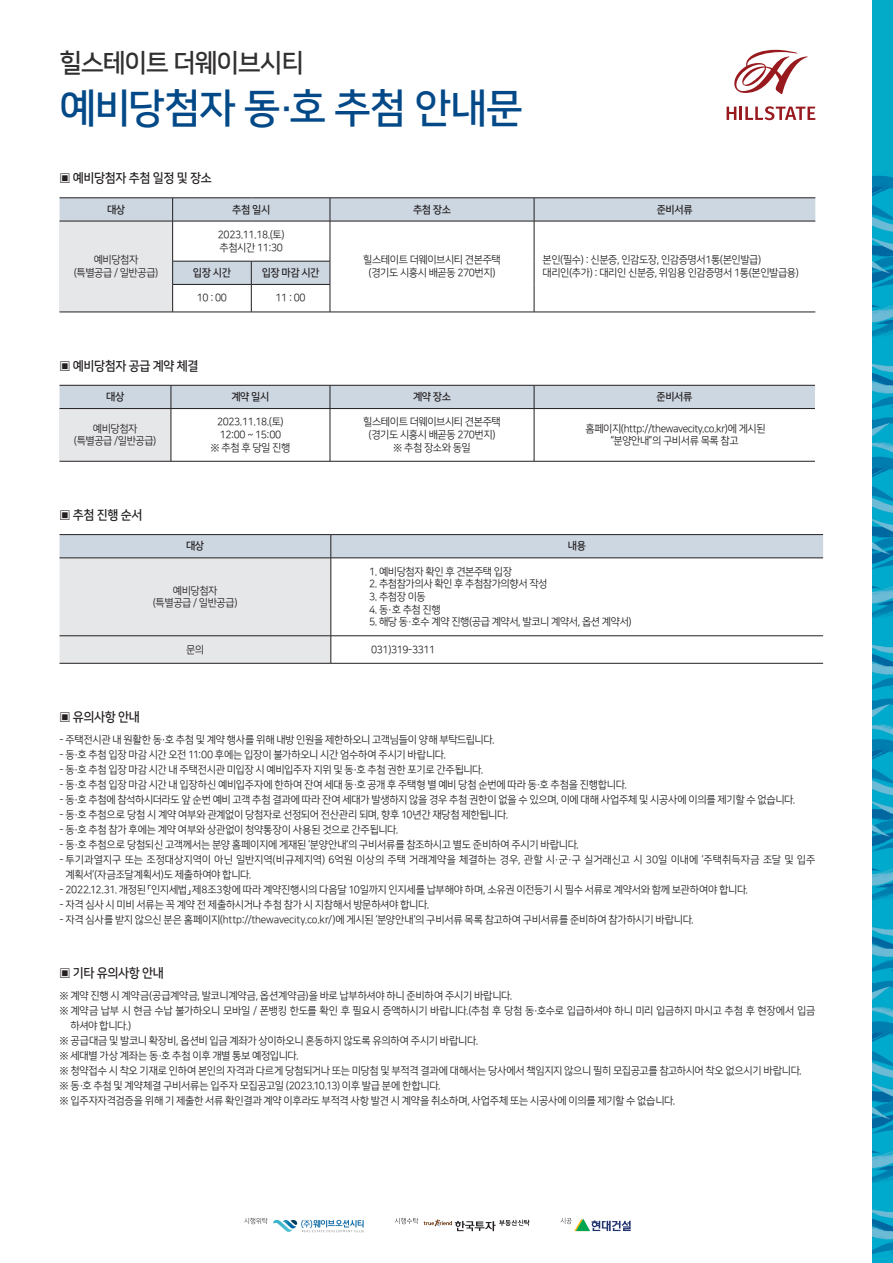
<style>
.page{position:relative;width:893px;height:1263px;background:#fff}
.page>*{position:absolute;margin:0;border:0;box-sizing:border-box;transform-origin:0 0}
.제목{font:40.35px "Nanum Square OTFB";letter-spacing:-.035em;color:#034988}
.t1{font:25.65px "Nanum Square OTFB";letter-spacing:-.04em;color:#312f30}
.소제목{font:12.75px "Nanum Square OTFB";letter-spacing:-.03em;color:#231f20;scale:.95 1}
.본문{font:10.5px/15px "Nanum Square OTFR";letter-spacing:-.025em;color:#231f20}
.표{font:10.5px "Nanum Square OTFR";letter-spacing:-.04em;color:#231f20}
.본문-2{font:10.5px/15px "Nanum Square OTFR";color:#231f20}
.표-볼드{font:10.5px "Nanum Square OTFB";letter-spacing:-.04em;color:#231f20}
.표-2{font:10.5px "Nanum Square OTFR";letter-spacing:.065em;color:#231f20}
</style>
<div class="page">
<svg style="left:727px;top:106px;width:88px;height:14px"></svg>
<svg style="left:734px;top:50px;width:74px;height:44px"></svg>
<div style="left:873px;top:0;width:20px;height:1263px;background:#03abc8"></div>
<img style="left:873px;top:175px;width:20px;height:1079px">
<svg style="left:244px;top:1218px;width:120px;height:15px"></svg>
<svg style="left:560px;top:1218px;width:71px;height:13px"></svg>
<svg style="left:395px;top:1218px;width:23px;height:6px"></svg>
<svg style="left:424px;top:1219px;width:106px;height:12px"></svg>
<svg style="left:60px;top:199px;width:755px;height:85px"></svg>
<div style="left:60px;top:221px;width:113px;height:91px;background:#e6e7e9"></div>
<svg style="left:172px;top:199px;width:1px;height:22px"></svg>
<svg style="left:330px;top:199px;width:1px;height:22px"></svg>
<svg style="left:534px;top:199px;width:1px;height:22px"></svg>
<hr style="left:172px;top:221px;width:1px;height:40px;background:#231f20">
<hr style="left:330px;top:221px;width:1px;height:40px;background:#231f20">
<hr style="left:534px;top:221px;width:1px;height:40px;background:#231f20">
<svg style="left:251px;top:262px;width:1px;height:50px"></svg>
<svg style="left:534px;top:261px;width:1px;height:51px"></svg>
<hr style="left:60px;top:312px;width:113px;height:1px;background:#231f20">
<hr style="left:173px;top:312px;width:78px;height:1px;background:#231f20">
<hr style="left:251px;top:312px;width:79px;height:1px;background:#231f20">
<hr style="left:330px;top:312px;width:204px;height:1px;background:#231f20">
<hr style="left:534px;top:312px;width:281px;height:1px;background:#231f20">
<hr style="left:60px;top:198px;width:113px;height:1px;background:#231f20">
<hr style="left:173px;top:198px;width:78px;height:1px;background:#231f20">
<hr style="left:251px;top:198px;width:79px;height:1px;background:#231f20">
<hr style="left:330px;top:198px;width:204px;height:1px;background:#231f20">
<hr style="left:534px;top:198px;width:281px;height:1px;background:#231f20">
<hr style="left:60px;top:221px;width:113px;height:1px;background:#231f20">
<hr style="left:173px;top:221px;width:78px;height:1px;background:#231f20">
<hr style="left:251px;top:221px;width:79px;height:1px;background:#231f20">
<hr style="left:330px;top:221px;width:204px;height:1px;background:#231f20">
<hr style="left:534px;top:221px;width:281px;height:1px;background:#231f20">
<hr style="left:172px;top:261px;width:79px;height:1px;background:#231f20">
<svg style="left:172px;top:261px;width:1px;height:51px"></svg>
<hr style="left:251px;top:261px;width:79px;height:1px;background:#231f20">
<svg style="left:330px;top:261px;width:1px;height:51px"></svg>
<hr style="left:172px;top:284px;width:79px;height:1px;background:#231f20">
<hr style="left:251px;top:284px;width:79px;height:1px;background:#231f20">
<div style="left:60px;top:408px;width:111px;height:53px;background:#e6e7e9"></div>
<div style="left:60px;top:386px;width:755px;height:22px;background:#cdd7e1"></div>
<hr style="left:171px;top:409px;width:1px;height:52px;background:#231f20">
<hr style="left:330px;top:409px;width:1px;height:52px;background:#231f20">
<hr style="left:534px;top:409px;width:1px;height:52px;background:#231f20">
<hr style="left:60px;top:461px;width:111px;height:1px;background:#231f20">
<hr style="left:171px;top:461px;width:159px;height:1px;background:#231f20">
<hr style="left:330px;top:461px;width:204px;height:1px;background:#231f20">
<hr style="left:534px;top:461px;width:281px;height:1px;background:#231f20">
<hr style="left:60px;top:385px;width:111px;height:1px;background:#231f20">
<hr style="left:171px;top:385px;width:159px;height:1px;background:#231f20">
<hr style="left:330px;top:385px;width:204px;height:1px;background:#231f20">
<hr style="left:534px;top:385px;width:281px;height:1px;background:#231f20">
<hr style="left:60px;top:408px;width:111px;height:1px;background:#231f20">
<hr style="left:171px;top:408px;width:159px;height:1px;background:#231f20">
<hr style="left:330px;top:408px;width:204px;height:1px;background:#231f20">
<hr style="left:534px;top:408px;width:281px;height:1px;background:#231f20">
<svg style="left:60px;top:535px;width:763px;height:128px"></svg>
<hr style="left:60px;top:663px;width:271px;height:1px;background:#231f20">
<hr style="left:331px;top:663px;width:492px;height:1px;background:#231f20">
<hr style="left:60px;top:534px;width:271px;height:1px;background:#231f20">
<hr style="left:331px;top:534px;width:492px;height:1px;background:#231f20">
<hr style="left:60px;top:558px;width:271px;height:1px;background:#231f20">
<hr style="left:331px;top:558px;width:492px;height:1px;background:#231f20">
<h2 class="t1" style="left:60px;top:50px;width:246px">힐스테이트 더웨이브시티</h2>
<p class="제목" style="left:60px;top:87px;width:465px">예비당첨자 동·호 추첨 안내문</p>
<p class="소제목" style="left:60px;top:171px;width:162px">▣ 예비당첨자 추첨 일정 및 장소</p>
<p class="표-볼드" style="left:107px;top:204px;width:20px">대상</p>
<p class="표-볼드" style="left:232px;top:204px;width:39px">추첨 일시</p>
<p class="표-볼드" style="left:413px;top:204px;width:39px">추첨 장소</p>
<p class="표-볼드" style="left:657px;top:204px;width:37px">준비서류</p>
<p class="표" style="left:94px;top:255px;width:46px">예비당첨자</p>
<p class="표" style="left:74px;top:267px;width:86px">(특별공급 / 일반공급)</p>
<p class="표" style="left:218px;top:229px;width:68px">2023.11.18.(토)</p>
<p class="표" style="left:220px;top:242px;width:65px">추첨시간 11:30</p>
<p class="표" style="left:363px;top:255px;width:139px">힐스테이트 더웨이브시티 견본주택</p>
<p class="표" style="left:369px;top:267px;width:128px">(경기도 시흥시 배곧동 270번지)</p>
<p class="표" style="left:543px;top:255px;width:220px">본인(필수) : 신분증, 인감도장, 인감증명서1통(본인발급)</p>
<p class="표-볼드" style="left:193px;top:267px;width:39px">입장 시간</p>
<p class="표-볼드" style="left:262px;top:267px;width:59px">입장 마감 시간</p>
<p class="표" style="left:543px;top:267px;width:258px">대리인(추가) : 대리인 신분증, 위임용 인감증명서 1통(본인발급용)</p>
<p class="표" style="left:197px;top:293px;width:32px">10 : 00</p>
<p class="표" style="left:276px;top:293px;width:32px">11 : 00</p>
<p class="소제목" style="left:60px;top:359px;width:148px">▣ 예비당첨자 공급 계약 체결</p>
<p class="표-볼드" style="left:106px;top:391px;width:20px">대상</p>
<p class="표-볼드" style="left:231px;top:391px;width:39px">계약 일시</p>
<p class="표-볼드" style="left:413px;top:391px;width:39px">계약 장소</p>
<p class="표-볼드" style="left:657px;top:391px;width:37px">준비서류</p>
<p class="표" style="left:93px;top:423px;width:46px">예비당첨자</p>
<p class="표" style="left:74px;top:436px;width:84px">(특별공급 /일반공급)</p>
<p class="표" style="left:363px;top:417px;width:139px">힐스테이트 더웨이브시티 견본주택</p>
<p class="표" style="left:369px;top:429px;width:128px">(경기도 시흥시 배곧동 270번지)</p>
<p class="표" style="left:393px;top:442px;width:79px">※ 추첨 장소와 동일</p>
<p class="표" style="left:217px;top:417px;width:68px">2023.11.18.(토)</p>
<p class="표" style="left:220px;top:429px;width:63px">12:00 ~ 15:00</p>
<p class="표-2" style="left:211px;top:442px;width:81px">※ 추첨후당일진행</p>
<p class="표" style="left:585px;top:423px;width:182px">홈페이지(http://thewavecity.co.kr)에 게시된</p>
<p class="표" style="left:610px;top:436px;width:130px">“분양안내”의 구비서류 목록 참고</p>
<p class="소제목" style="left:60px;top:508px;width:89px">▣ 추첨 진행 순서</p>
<p class="표-볼드" style="left:186px;top:540px;width:20px">대상</p>
<p class="표-볼드" style="left:568px;top:540px;width:20px">내용</p>
<p class="표" style="left:173px;top:585px;width:46px">예비당첨자</p>
<p class="표" style="left:153px;top:597px;width:86px">(특별공급 / 일반공급)</p>
<p class="표" style="left:369px;top:566px;width:144px">1. 예비당첨자 확인 후 견본주택 입장</p>
<p class="표" style="left:369px;top:579px;width:180px">2. 추첨참가의사 확인 후 추첨참가의향서 작성</p>
<p class="표" style="left:369px;top:591px;width:58px">3. 추첨장 이동</p>
<p class="표" style="left:369px;top:604px;width:73px">4. 동·호 추첨 진행</p>
<p class="표" style="left:369px;top:616px;width:264px">5. 해당 동·호수 계약 진행(공급 계약서, 발코니 계약서, 옵션 계약서)</p>
<p class="표" style="left:186px;top:644px;width:20px">문의</p>
<p class="표" style="left:371px;top:644px;width:66px">031)319-3311</p>
<p class="소제목" style="left:60px;top:710px;width:86px">▣ 유의사항 안내</p>
<p class="본문" style="left:60px;top:732px;width:436px">- 주택전시관 내 원활한 동·호 추첨 및 계약 행사를 위해 내방 인원을 제한하오니 고객님들이 양해 부탁드립니다.</p>
<p class="본문" style="left:60px;top:747px;width:388px">- 동·호 추첨 입장 마감 시간 오전 11:00 후에는 입장이 불가하오니 시간 엄수하여 주시기 바랍니다.</p>
<p class="본문" style="left:60px;top:762px;width:425px">- 동·호 추첨 입장 마감 시간 내 주택전시관 미입장 시 예비입주자 지위 및 동·호 추첨 권한 포기로 간주됩니다.</p>
<p class="본문" style="left:60px;top:777px;width:569px">- 동·호 추첨 입장 마감 시간 내 입장하신 예비입주자에 한하여 잔여 세대 동·호 공개 후 주택형 별 예비 당첨 순번에 따라 동·호 추첨을 진행합니다.</p>
<p class="본문" style="left:60px;top:792px;width:737px">- 동·호 추첨에 참석하시더라도 앞 순번 예비 고객 추첨 결과에 따라 잔여 세대가 발생하지 않을 경우 추첨 권한이 없을 수 있으며, 이에 대해 사업주체 및 시공사에 이의를 제기할 수 없습니다.</p>
<p class="본문" style="left:60px;top:807px;width:450px">- 동·호 추첨으로 당첨 시 계약 여부와 관계없이 당첨자로 선정되어 전산관리 되며, 향후 10년간 재당첨 제한됩니다.</p>
<p class="본문" style="left:60px;top:822px;width:340px">- 동·호 추첨 참가 후에는 계약 여부와 상관없이 청약통장이 사용된 것으로 간주됩니다.</p>
<p class="본문" style="left:60px;top:837px;width:521px">- 동·호 추첨으로 당첨되신 고객께서는 분양 홈페이지에 게재된 ‘분양안내’의 구비서류를 참조하시고 별도 준비하여 주시기 바랍니다.</p>
<p class="본문-2" style="left:65px;top:852px;width:751px;text-indent:-6px">- 투기과열지구 또는 조정대상지역이 아닌 일반지역(비규제지역) 6억원 이상의 주택 거래계약을 체결하는 경우, 관할 시·군·구 실거래신고 시 30일 이내에 ‘주택취득자금 조달 및 입주 계획서’(자금조달계획서)도 제출하여야 합니다.</p>
<p class="본문" style="left:60px;top:882px;width:690px">- 2022.12.31. 개정된 「인지세법」 제8조3항에 따라 계약진행시의 다음달 10일까지 인지세를 납부해야 하며, 소유권 이전등기 시 필수 서류로 계약서와 함께 보관하여야 합니다.</p>
<p class="본문" style="left:60px;top:897px;width:371px">- 자격 심사 시 미비 서류는 꼭 계약 전 제출하시거나 추첨 참가 시 지참해서 방문하셔야 합니다.</p>
<p class="본문" style="left:60px;top:912px;width:636px">- 자격 심사를 받지 않으신 분은 홈페이지(http://thewavecity.co.kr/)에 게시된 ‘분양안내’의 구비서류 목록 참고하여 구비서류를 준비하여 참가하시기 바랍니다.</p>
<p class="소제목" style="left:60px;top:966px;width:111px">▣ 기타 유의사항 안내</p>
<p class="본문" style="left:60px;top:988px;width:454px">※ 계약 진행 시 계약금(공급계약금, 발코니계약금, 옵션계약금)을 바로 납부하셔야 하니 준비하여 주시기 바랍니다.</p>
<p class="본문" style="left:71px;top:1003px;width:746px;text-indent:-11px">※ 계약금 납부 시 현금 수납 불가하오니 모바일 / 폰뱅킹 한도를 확인 후 필요시 증액하시기 바랍니다.(추첨 후 당첨 동·호수로 입급하셔야 하니 미리 입금하지 마시고 추첨 후 현장에서 입금 하셔야 합니다.)</p>
<p class="본문" style="left:60px;top:1033px;width:420px">※ 공급대금 및 발코니 확장비, 옵션비 입금 계좌가 상이하오니 혼동하지 않도록 유의하여 주시기 바랍니다.</p>
<p class="본문" style="left:60px;top:1048px;width:241px">※ 세대별 가상 계좌는 동·호 추첨 이후 개별 통보 예정입니다.</p>
<p class="본문" style="left:60px;top:1063px;width:744px">※ 청약접수 시 착오 기재로 인하여 본인의 자격과 다르게 당첨되거나 또는 미당첨 및 부적격 결과에 대해서는 당사에서 책임지지 않으니 필히 모집공고를 참고하시어 착오 없으시기 바랍니다.</p>
<p class="본문" style="left:60px;top:1078px;width:382px">※ 동·호 추첨 및 계약체결 구비서류는 입주자 모집공고일 (2023.10.13) 이후 발급 분에 한합니다.</p>
<p class="본문" style="left:60px;top:1093px;width:617px">※ 입주자자격검증을 위해 기 제출한 서류 확인결과 계약 이후라도 부적격 사항 발견 시 계약을 취소하며, 사업주체 또는 시공사에 이의를 제기할 수 없습니다.</p>
</div>
